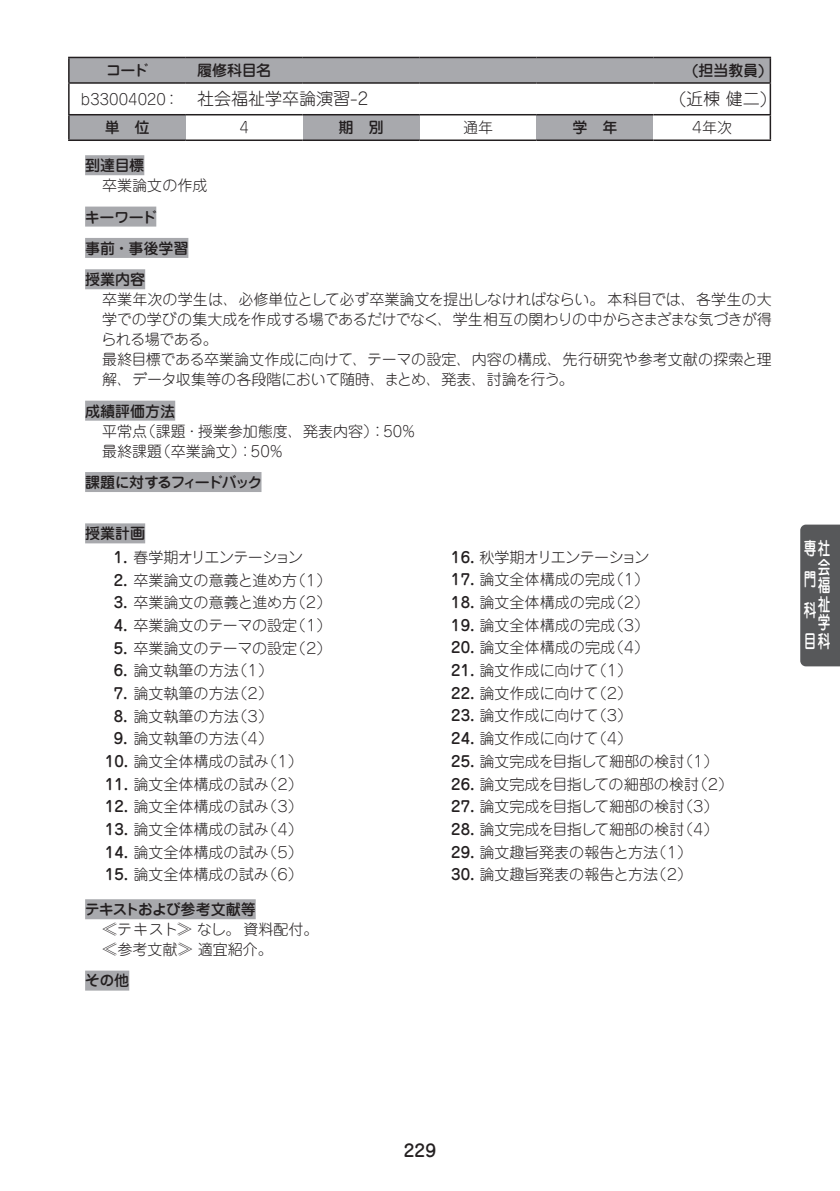
<style>
.page{position:relative;width:840px;height:1191px;background:#fff}
.page>*{position:absolute;margin:0;border:0;box-sizing:border-box;transform-origin:0 0}
.t1{font:500 18px/30.8px "Jun 34 Pro";color:#fff;scale:.7 1}
.t2{font:300 17px "P Jun 101 Pro N";color:#231f20}
.t3{font:500 17px "Jun 34 Pro";color:#231f20}
.t4{font:300 15px/20px "P Jun 101 Pro N";color:#231f20}
.t5{font:500 15px "P Jun 34 Pro N";letter-spacing:-.02em;color:#231f20}
.t6{font:300 15px "P Jun 101 Pro N";letter-spacing:-.035em;color:#231f20}
.t7{font:500 15px/31.4px "P Jun 34 Pro N";color:#231f20}
.t8{font:500 15px "P Jun 34 Pro N";letter-spacing:-.115em;color:#231f20}
.t9{font:500 15px "P Jun 34 Pro N";letter-spacing:-.045em;color:#231f20}
.s1{font-size:15px}
.s2{font-family:"P Jun 34 Pro N";font-weight:500}
</style>
<div class="page">
<div style="left:85px;top:155px;width:59px;height:20px;background:#a8a9ad"></div>
<div style="left:85px;top:207px;width:71px;height:20px;background:#a8a9ad"></div>
<div style="left:85px;top:238px;width:103px;height:20px;background:#a8a9ad"></div>
<div style="left:85px;top:269px;width:60px;height:20px;background:#a8a9ad"></div>
<div style="left:85px;top:401px;width:90px;height:20px;background:#a8a9ad"></div>
<div style="left:85px;top:472px;width:176px;height:20px;background:#a8a9ad"></div>
<div style="left:85px;top:523px;width:60px;height:20px;background:#a8a9ad"></div>
<div style="left:85px;top:899px;width:170px;height:20px;background:#a8a9ad"></div>
<div style="left:85px;top:970px;width:44px;height:20px;background:#a8a9ad"></div>
<div style="left:69px;top:115px;width:117px;height:25px;background:#a8a9ad"></div>
<div style="left:302px;top:115px;width:117px;height:25px;background:#a8a9ad"></div>
<div style="left:536px;top:115px;width:117px;height:25px;background:#a8a9ad"></div>
<hr style="left:68px;top:57px;width:118px;height:1px;background:#231f20">
<hr style="left:68px;top:58px;width:2px;height:24px;background:#231f20">
<svg style="left:69px;top:57px;width:701px;height:25px;background:#a1a2a5"></svg>
<hr style="left:68px;top:82px;width:118px;height:2px;background:#231f20">
<hr style="left:68px;top:84px;width:2px;height:30px;background:#231f20">
<hr style="left:186px;top:82px;width:116px;height:2px;background:#231f20">
<hr style="left:302px;top:82px;width:117px;height:2px;background:#231f20">
<hr style="left:419px;top:82px;width:117px;height:2px;background:#231f20">
<hr style="left:536px;top:82px;width:117px;height:2px;background:#231f20">
<hr style="left:653px;top:82px;width:117px;height:2px;background:#231f20">
<hr style="left:769px;top:84px;width:1px;height:30px;background:#231f20">
<hr style="left:68px;top:114px;width:118px;height:1px;background:#231f20">
<hr style="left:68px;top:115px;width:2px;height:24px;background:#231f20">
<hr style="left:186px;top:114px;width:116px;height:1px;background:#231f20">
<hr style="left:302px;top:114px;width:117px;height:1px;background:#231f20">
<hr style="left:419px;top:114px;width:117px;height:1px;background:#231f20">
<hr style="left:536px;top:114px;width:117px;height:1px;background:#231f20">
<hr style="left:653px;top:114px;width:117px;height:1px;background:#231f20">
<svg style="left:769px;top:115px;width:1px;height:24px"></svg>
<hr style="left:68px;top:139px;width:118px;height:2px;background:#231f20">
<hr style="left:186px;top:139px;width:116px;height:2px;background:#231f20">
<hr style="left:302px;top:139px;width:117px;height:2px;background:#231f20">
<hr style="left:419px;top:139px;width:117px;height:2px;background:#231f20">
<hr style="left:536px;top:139px;width:117px;height:2px;background:#231f20">
<hr style="left:653px;top:139px;width:117px;height:2px;background:#231f20">
<div style="left:800px;top:524px;width:39px;height:142px;background:#57585a"></div>
<p class="t5" style="left:106px;top:58px;width:44px">コード</p>
<p class="t5" style="left:197px;top:58px;width:76px">履修科目名</p>
<p class="t5" style="left:691px;top:58px;width:74px">(担当教員)</p>
<p class="t2" style="left:81px;top:85px;width:289px"><span class="s1">b33004020：</span> 社会福祉学卒論演習-2</p>
<p class="t2" style="left:678px;top:85px;width:90px">(近棟 健二)</p>
<p class="t5" style="left:105px;top:116px;width:46px">単　位</p>
<p class="t4" style="left:239px;top:117px;width:11px">4</p>
<p class="t5" style="left:338px;top:116px;width:46px">期　別</p>
<p class="t4" style="left:463px;top:117px;width:31px">通年</p>
<p class="t5" style="left:572px;top:116px;width:46px">学　年</p>
<p class="t4" style="left:689px;top:117px;width:44px">４年次</p>
<p class="t5" style="left:85px;top:154px;width:61px">到達目標</p>
<p class="t4" style="left:102px;top:175px;width:107px">卒業論文の作成</p>
<p class="t7" style="left:85px;top:200px;width:105px">キーワード<br>事前・事後学習授業内容</p>
<p class="t4" style="left:101px;top:289px;width:671px">卒業年次の学生は、必修単位として必ず卒業論文を提出しなければならい。本科目では、各学生の大学での学びの集大成を作成する場であるだけでなく、学生相互の関わりの中からさまざまな気づきが得られる場である。<br>最終目標である卒業論文作成に向けて、テーマの設定、内容の構成、先行研究や参考文献の探索と理解、データ収集等の各段階において随時、まとめ、発表、討論を行う。</p>
<p class="t5" style="left:85px;top:399px;width:91px">成績評価方法</p>
<p class="t4" style="left:102px;top:420px;width:315px">平常点（課題・授業参加態度、発表内容）：50％最終課題（卒業論文）：50％</p>
<p class="t8" style="left:85px;top:470px;width:179px">課題に対するフィードバック</p>
<p class="t5" style="left:85px;top:522px;width:61px">授業計画</p>
<p class="t6" style="left:114px;top:545px;width:191px"><span class="s2">1.</span> 春学期オリエンテーション</p>
<p class="t4" style="left:114px;top:569px;width:219px"><span class="s2">2.</span> 卒業論文の意義と進め方（１）</p>
<p class="t4" style="left:114px;top:591px;width:219px"><span class="s2">3.</span> 卒業論文の意義と進め方（２）</p>
<p class="t4" style="left:114px;top:614px;width:219px"><span class="s2">4.</span> 卒業論文のテーマの設定（１）</p>
<p class="t4" style="left:114px;top:637px;width:219px"><span class="s2">5.</span> 卒業論文のテーマの設定（２）</p>
<p class="t4" style="left:114px;top:659px;width:161px"><span class="s2">6.</span> 論文執筆の方法（１）</p>
<p class="t4" style="left:114px;top:682px;width:161px"><span class="s2">7.</span> 論文執筆の方法（２）</p>
<p class="t4" style="left:114px;top:705px;width:161px"><span class="s2">8.</span> 論文執筆の方法（３）</p>
<p class="t4" style="left:114px;top:727px;width:161px"><span class="s2">9.</span> 論文執筆の方法（４）</p>
<p class="t4" style="left:105px;top:750px;width:199px"><span class="s2">10.</span> 論文全体構成の試み（１）</p>
<p class="t4" style="left:105px;top:773px;width:199px"><span class="s2">11.</span> 論文全体構成の試み（２）</p>
<p class="t4" style="left:105px;top:795px;width:199px"><span class="s2">12.</span> 論文全体構成の試み（３）</p>
<p class="t4" style="left:105px;top:818px;width:199px"><span class="s2">13.</span> 論文全体構成の試み（４）</p>
<p class="t4" style="left:105px;top:841px;width:199px"><span class="s2">14.</span> 論文全体構成の試み（５）</p>
<p class="t4" style="left:105px;top:863px;width:199px"><span class="s2">15.</span> 論文全体構成の試み（６）</p>
<p class="t6" style="left:451px;top:545px;width:200px"><span class="s2">16.</span> 秋学期オリエンテーション</p>
<p class="t4" style="left:451px;top:569px;width:199px"><span class="s2">17.</span> 論文全体構成の完成（１）</p>
<p class="t4" style="left:451px;top:591px;width:199px"><span class="s2">18.</span> 論文全体構成の完成（２）</p>
<p class="t4" style="left:451px;top:614px;width:199px"><span class="s2">19.</span> 論文全体構成の完成（３）</p>
<p class="t4" style="left:451px;top:637px;width:199px"><span class="s2">20.</span> 論文全体構成の完成（４）</p>
<p class="t4" style="left:451px;top:659px;width:182px"><span class="s2">21.</span> 論文作成に向けて（１）</p>
<p class="t4" style="left:451px;top:682px;width:182px"><span class="s2">22.</span> 論文作成に向けて（２）</p>
<p class="t4" style="left:451px;top:705px;width:182px"><span class="s2">23.</span> 論文作成に向けて（３）</p>
<p class="t4" style="left:451px;top:727px;width:182px"><span class="s2">24.</span> 論文作成に向けて（４）</p>
<p class="t4" style="left:451px;top:750px;width:269px"><span class="s2">25.</span> 論文完成を目指して細部の検討（１）</p>
<p class="t4" style="left:451px;top:773px;width:283px"><span class="s2">26.</span> 論文完成を目指しての細部の検討（２）</p>
<p class="t4" style="left:451px;top:795px;width:269px"><span class="s2">27.</span> 論文完成を目指して細部の検討（３）</p>
<p class="t4" style="left:451px;top:818px;width:269px"><span class="s2">28.</span> 論文完成を目指して細部の検討（４）</p>
<p class="t4" style="left:451px;top:841px;width:242px"><span class="s2">29.</span> 論文趣旨発表の報告と方法（１）</p>
<p class="t4" style="left:451px;top:863px;width:242px"><span class="s2">30.</span> 論文趣旨発表の報告と方法（２）</p>
<p class="t9" style="left:85px;top:897px;width:172px">テキストおよび参考文献等</p>
<p class="t4" style="left:102px;top:918px;width:217px">≪テキスト≫ なし。資料配付。≪参考文献≫ 適宜紹介。</p>
<p class="t5" style="left:85px;top:968px;width:46px">その他</p>
<p class="t1" style="left:803px;top:531px;width:39px">専社門科目科</p>
<p class="t1" style="left:817px;top:556px;width:19px;line-height:18.6px;text-align:justify">会福祉学</p>
<p class="t3" style="left:403px;top:1136px;width:34px">229</p>
</div>
